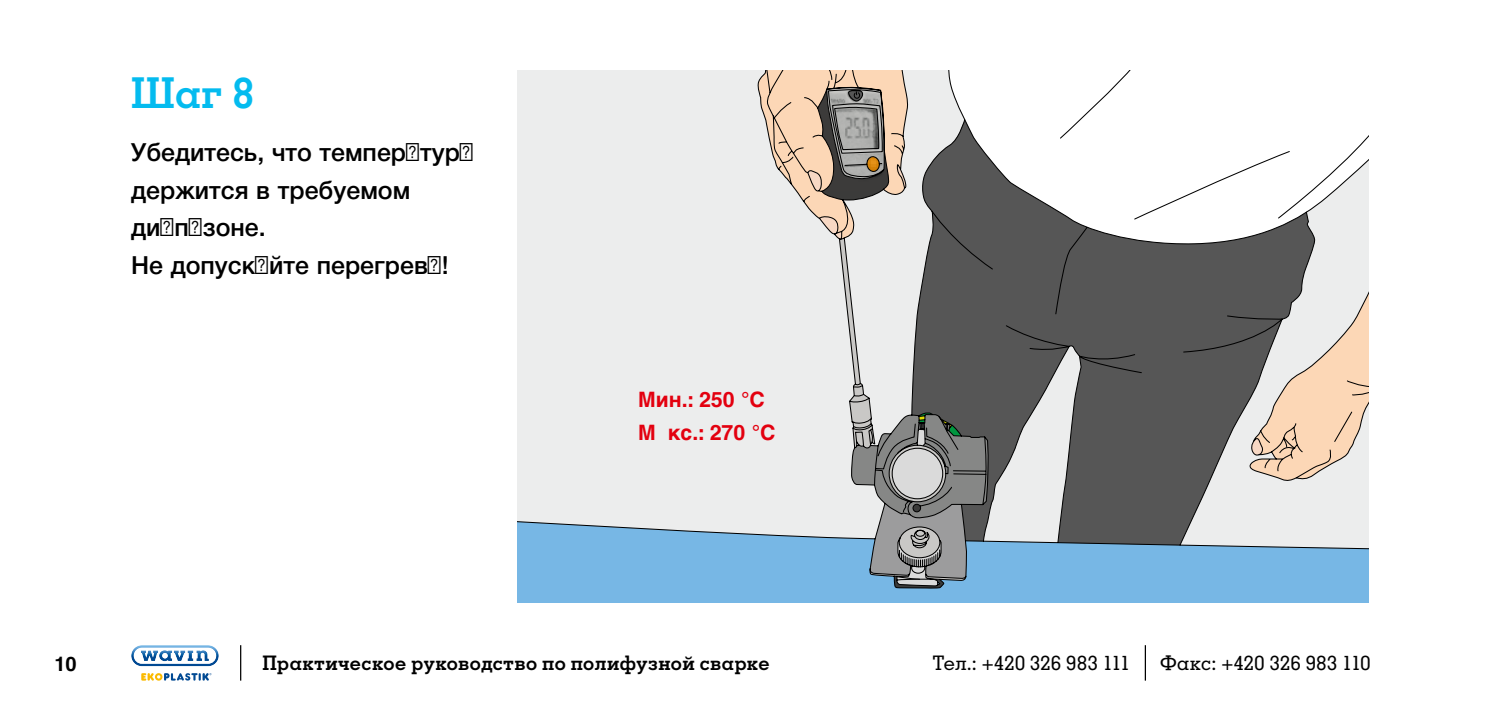
<style>
.page{position:relative;width:1489px;height:709px;background:#fff}
.page>*{position:absolute;margin:0;border:0;box-sizing:border-box;transform-origin:0 0}
.t1{font:700 42.5px "Memphis LTCYR";color:#04bbef}
.t2{font:500 25px/37.5px "Helvetica Neue LTCYR";color:#000}
.t3{font:700 21.25px/32.5px "Helvetica Cyr";color:#e3000f}
.t4{font:700 20px "Memphis LTCYR";letter-spacing:.02em;color:#000}
.t5{font:500 20px "Memphis LTCYR";letter-spacing:.02em;color:#000}
.t6{font:700 20px "Helvetica Cyr";color:#000}
</style>
<div class="page">
<hr style="left:240px;top:645px;width:1px;height:35px;background:#000">
<hr style="left:1144px;top:645px;width:1px;height:35px;background:#000">
<svg style="left:131px;top:645px;width:88px;height:21px"></svg>
<svg style="left:141px;top:673px;width:70px;height:7px"></svg>
<svg style="left:517px;top:71px;width:851px;height:531px"></svg>
<svg style="left:756px;top:71px;width:232px;height:517px;background:#bdbdbc"></svg>
<h1 class="t1" style="left:131px;top:76px;width:124px">Шаг 8</h1>
<p class="t2" style="left:131px;top:135px;width:343px">Убедитесь, что температура держится в требуемом диапазоне.<br>Не допускайте перегрева!</p>
<p class="t3" style="left:638px;top:385px;width:139px">Мин.: 250 °C<br>Ма кс.: 270 °C</p>
<p class="t6" style="left:55px;top:655px;width:23px">10</p>
<p class="t4" style="left:262px;top:655px;width:508px">Практическое руководство по полифузной сварке</p>
<p class="t5" style="left:932px;top:651px;width:199px">Тел.: +420 326 983 111</p>
<p class="t5" style="left:1160px;top:651px;width:212px">Факс: +420 326 983 110</p>
</div>
